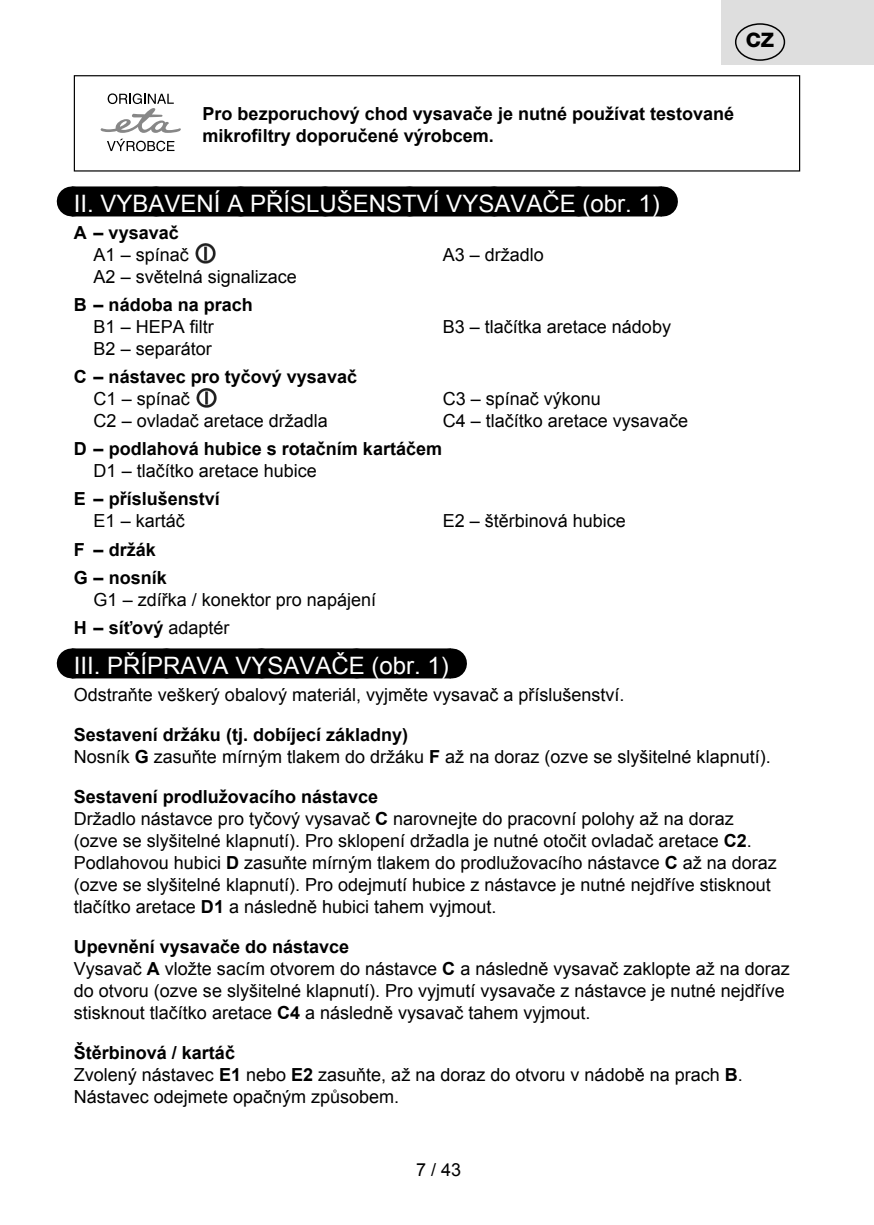
<style>
.page{position:relative;width:874px;height:1225px;background:#fff}
.page>*{position:absolute;margin:0;border:0;box-sizing:border-box;transform-origin:0 0}
.t1{font:24px "Arial";color:#fff}
.t2{font:800 20px "Helvetica Neue OT";color:#000}
.t3{font:18px/22px "Arial";color:#000}
.t4{font:700 18px/22px "Arial";color:#000}
.s1{font-weight:700}
</style>
<div class="page">
<div style="left:72px;top:186px;width:589px;height:30px;background:#000"></div>
<svg style="left:156px;top:186px;width:463px;height:1px"></svg>
<hr style="left:661px;top:186px;width:1px;height:30px;background:#000">
<div style="left:72px;top:648px;width:378px;height:30px;background:#000"></div>
<svg style="left:166px;top:648px;width:237px;height:1px"></svg>
<hr style="left:450px;top:648px;width:1px;height:30px;background:#000">
<svg style="left:107px;top:139px;width:67px;height:12px"></svg>
<svg style="left:101px;top:93px;width:80px;height:40px"></svg>
<div style="left:74px;top:75px;width:725px;height:96px;border:1px solid #000"></div>
<img style="left:195px;top:243px;width:21px;height:21px">
<img style="left:196px;top:388px;width:21px;height:20px">
<div style="left:721px;top:0;width:152px;height:65px;background:#dedede"></div>
<div style="left:734px;top:23px;width:50px;height:38px;border:1px solid #000;border-radius:50%"></div>
<p class="t2" style="left:745px;top:28px;width:30px">CZ</p>
<p class="t4" style="left:202px;top:103px;width:533px">Pro bezporuchový chod vysavače je nutné používat testované mikrofiltry doporučené výrobcem.</p>
<h1 class="t1" style="left:74px;top:187px;width:587px">II. VYBAVENÍ A PŘÍSLUŠENSTVÍ VYSAVAČE (obr. 1)</h1>
<p class="t4" style="left:74px;top:222px;width:106px">A – vysavač</p>
<p class="t3" style="left:94px;top:244px;width:97px">A1 – spínač</p>
<p class="t3" style="left:442px;top:244px;width:103px">A3 – držadlo</p>
<p class="t3" style="left:94px;top:266px;width:205px">A2 – světelná signalizace</p>
<p class="t4" style="left:74px;top:294px;width:180px">B – nádoba na prach</p>
<p class="t3" style="left:94px;top:316px;width:122px">B1 – HEPA filtr</p>
<p class="t3" style="left:442px;top:316px;width:230px">B3 – tlačítka aretace nádoby</p>
<p class="t3" style="left:94px;top:338px;width:120px">B2 – separátor</p>
<p class="t4" style="left:74px;top:366px;width:284px">C – nástavec pro tyčový vysavač</p>
<p class="t3" style="left:94px;top:388px;width:98px">C1 – spínač</p>
<p class="t3" style="left:442px;top:388px;width:160px">C3 – spínač výkonu</p>
<p class="t3" style="left:94px;top:410px;width:236px">C2 – ovladač aretace držadla</p>
<p class="t3" style="left:442px;top:410px;width:247px">C4 – tlačítko aretace vysavače</p>
<p class="t4" style="left:74px;top:438px;width:369px">D – podlahová hubice s rotačním kartáčem</p>
<p class="t3" style="left:94px;top:460px;width:225px">D1 – tlačítko aretace hubice</p>
<p class="t4" style="left:74px;top:488px;width:147px">E – příslušenství</p>
<p class="t3" style="left:94px;top:510px;width:93px">E1 – kartáč</p>
<p class="t3" style="left:442px;top:510px;width:185px">E2 – štěrbinová hubice</p>
<p class="t4" style="left:74px;top:535px;width:94px;line-height:28px">F – držák<br>G – nosník</p>
<p class="t3" style="left:74px;top:585px;width:303px;line-height:28px;text-indent:20px">G1 – zdířka / konektor pro napájení<br><span class="s1">H – síťový</span> adaptér</p>
<h1 class="t1" style="left:74px;top:648px;width:376px">III. PŘÍPRAVA VYSAVAČE (obr. 1)</h1>
<p class="t3" style="left:74px;top:684px;width:552px">Odstraňte veškerý obalový materiál, vyjměte vysavač a příslušenství.</p>
<p class="t3" style="left:74px;top:724px;width:698px"><span class="s1">Sestavení držáku (tj. dobíjecí základny)<br></span>Nosník <span class="s1">G</span> zasuňte mírným tlakem do držáku <span class="s1">F</span> až na doraz (ozve se slyšitelné klapnutí).</p>
<p class="t3" style="left:74px;top:786px;width:704px"><span class="s1">Sestavení prodlužovacího nástavce<br></span>Držadlo nástavce pro tyčový vysavač <span class="s1">C</span> narovnejte do pracovní polohy až na doraz (ozve se slyšitelné klapnutí). Pro sklopení držadla je nutné otočit ovladač aretace <span class="s1">C2</span>.<br>Podlahovou hubici <span class="s1">D</span> zasuňte mírným tlakem do prodlužovacího nástavce <span class="s1">C</span> až na doraz (ozve se slyšitelné klapnutí). Pro odejmutí hubice z nástavce je nutné nejdříve stisknout tlačítko aretace <span class="s1">D1</span> a následně hubici tahem vyjmout.</p>
<p class="t3" style="left:74px;top:936px;width:717px"><span class="s1">Upevnění vysavače do nástavce<br></span>Vysavač <span class="s1">A</span> vložte sacím otvorem do nástavce <span class="s1">C</span> a následně vysavač zaklopte až na doraz do otvoru (ozve se slyšitelné klapnutí). Pro vyjmutí vysavače z nástavce je nutné nejdříve stisknout tlačítko aretace <span class="s1">C4</span> a následně vysavač tahem vyjmout.</p>
<p class="t3" style="left:74px;top:1042px;width:670px"><span class="s1">Štěrbinová / kartáč<br></span>Zvolený nástavec <span class="s1">E1</span> nebo <span class="s1">E2</span> zasuňte, až na doraz do otvoru v nádobě na prach <span class="s1">B</span>.<br>Nástavec odejmete opačným způsobem.</p>
<p class="t3" style="left:416px;top:1158px;width:47px">7 / 43</p>
</div>
